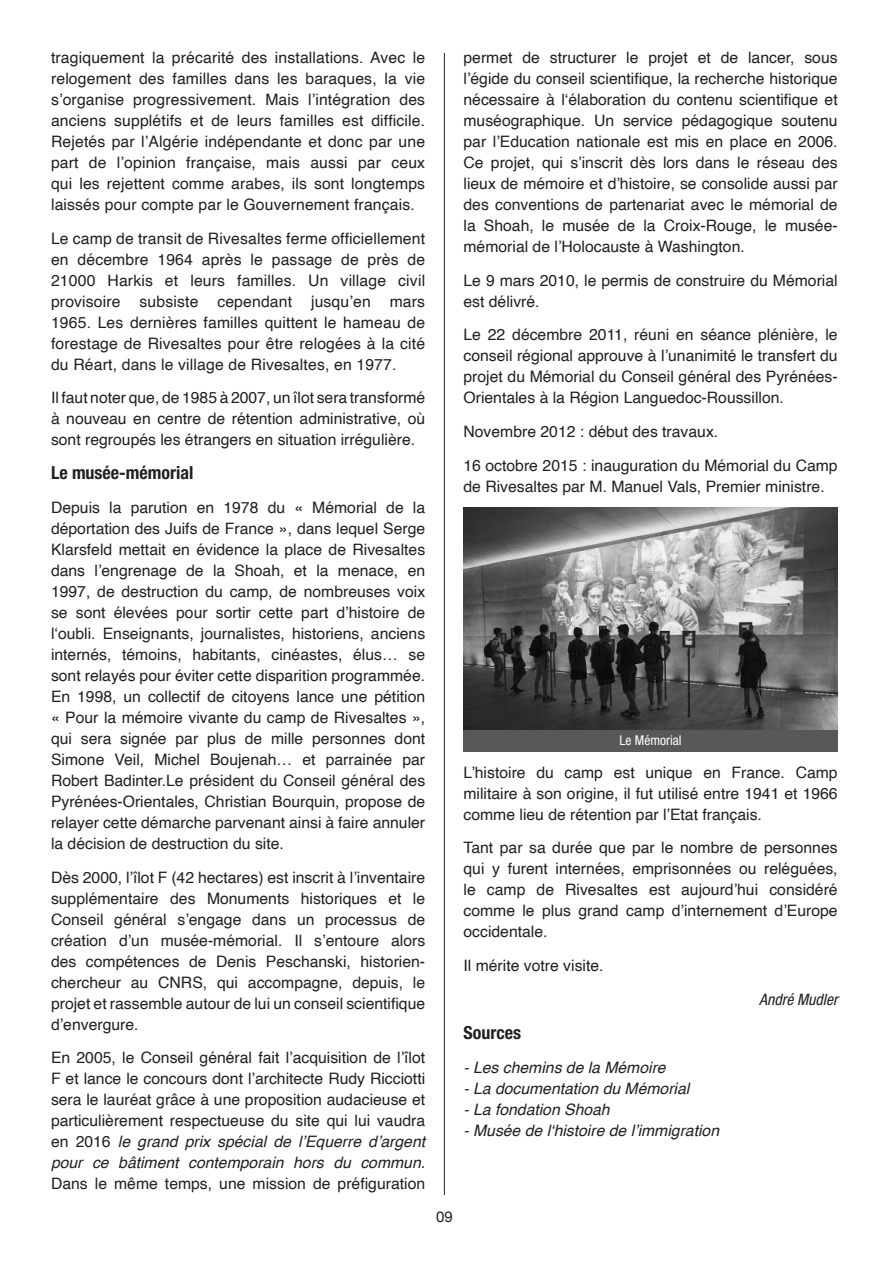
<style>
.page{position:relative;width:893px;height:1263px;background:#fff}
.page>*{position:absolute;margin:0;border:0;box-sizing:border-box;transform-origin:0 0}
.t1{font:700 condensed 18px "Helvetica Neue LT Std";color:#231f20}
.t2{font:15.75px/21px "Helvetica";color:#231f20;text-align:justify}
.t3{font:italic 15.75px "Helvetica";color:#231f20}
.t4{font:italic condensed 15.75px "Helvetica Neue LT Std";color:#231f20}
.t5{font:15px "Helvetica Neue";color:#231f20}
.t6{font:condensed 13.5px "Helvetica Neue LT Std";color:#fff}
.s1{font-style:italic}
</style>
<div class="page">
<hr style="left:444px;top:53px;width:1px;height:1142px;background:#231f20">
<img style="left:463px;top:507px;width:375px;height:223px">
<div style="left:463px;top:730px;width:375px;height:21px;background:#57585a"></div>
<p class="t2" style="left:51px;top:47px;width:376px">tragiquement la précarité des installations. Avec le relogement des familles dans les baraques, la vie s’organise progressivement. Mais l’intégration des anciens supplétifs et de leurs familles est difficile.<br>Rejetés par l’Algérie indépendante et donc par une part de l’opinion française, mais aussi par ceux qui les rejettent comme arabes, ils sont longtemps laissés pour compte par le Gouvernement français.</p>
<p class="t2" style="left:51px;top:228px;width:376px">Le camp de transit de Rivesaltes ferme officiellement en décembre 1964 après le passage de près de 21000 Harkis et leurs familles. Un village civil provisoire subsiste cependant jusqu’en mars 1965. Les dernières familles quittent le hameau de forestage de Rivesaltes pour être relogées à la cité du Réart, dans le village de Rivesaltes, en 1977.</p>
<p class="t2" style="left:51px;top:388px;width:376px">Il faut noter que, de 1985 à 2007, un îlot sera transformé à nouveau en centre de rétention administrative, où sont regroupés les étrangers en situation irrégulière.</p>
<p class="t1" style="left:51px;top:462px;width:144px">Le musée-mémorial</p>
<p class="t2" style="left:51px;top:497px;width:376px">Depuis la parution en 1978 du « Mémorial de la déportation des Juifs de France », dans lequel Serge Klarsfeld mettait en évidence la place de Rivesaltes dans l’engrenage de la Shoah, et la menace, en 1997, de destruction du camp, de nombreuses voix se sont élevées pour sortir cette part d’histoire de l‘oubli. Enseignants, journalistes, historiens, anciens internés, témoins, habitants, cinéastes, élus… se sont relayés pour éviter cette disparition programmée.<br>En 1998, un collectif de citoyens lance une pétition « Pour la mémoire vivante du camp de Rivesaltes », qui sera signée par plus de mille personnes dont Simone Veil, Michel Boujenah… et parrainée par Robert Badinter.Le président du Conseil général des Pyrénées-Orientales, Christian Bourquin, propose de relayer cette démarche parvenant ainsi à faire annuler la décision de destruction du site.</p>
<p class="t2" style="left:51px;top:867px;width:376px">Dès 2000, l’îlot F (42 hectares) est inscrit à l’inventaire supplémentaire des Monuments historiques et le Conseil général s’engage dans un processus de création d’un musée-mémorial. Il s’entoure alors des compétences de Denis Peschanski, historien&shy;chercheur au CNRS, qui accompagne, depuis, le projet et rassemble autour de lui un conseil scientifique d’envergure.</p>
<p class="t2" style="left:51px;top:1048px;width:376px">En 2005, le Conseil général fait l’acquisition de l’îlot F et lance le concours dont l’architecte Rudy Ricciotti sera le lauréat grâce à une proposition audacieuse et particulièrement respectueuse du site qui lui vaudra en 2016 <span class="s1">le grand prix spécial de l’Equerre d’argent pour ce bâtiment contemporain hors du commun.</span></p>
<p class="t2" style="left:51px;top:1174px;width:376px">Dans le même temps, une mission de préfiguration</p>
<p class="t5" style="left:436px;top:1206px;width:18px">09</p>
<p class="t2" style="left:463px;top:47px;width:376px">permet de structurer le projet et de lancer, sous l’égide du conseil scientifique, la recherche historique nécessaire à l‘élaboration du contenu scientifique et muséographique. Un service pédagogique soutenu par l’Education nationale est mis en place en 2006.<br>Ce projet, qui s’inscrit dès lors dans le réseau des lieux de mémoire et d’histoire, se consolide aussi par des conventions de partenariat avec le mémorial de la Shoah, le musée de la Croix-Rouge, le musée&shy;mémorial de l’Holocauste à Washington.</p>
<p class="t2" style="left:463px;top:270px;width:376px">Le 9 mars 2010, le permis de construire du Mémorial est délivré.</p>
<p class="t2" style="left:463px;top:325px;width:376px">Le 22 décembre 2011, réuni en séance plénière, le conseil régional approuve à l’unanimité le transfert du projet du Mémorial du Conseil général des Pyrénées-Orientales à la Région Languedoc-Roussillon.</p>
<p class="t2" style="left:463px;top:415px;width:376px;line-height:33.8px">Novembre 2012 : début des travaux.<br>16 octobre 2015 : inauguration du Mémorial du Camp</p>
<p class="t2" style="left:463px;top:476px;width:363px">de Rivesaltes par M. Manuel Vals, Premier ministre.</p>
<p class="t6" style="left:620px;top:733px;width:63px">Le Mémorial</p>
<p class="t2" style="left:463px;top:762px;width:376px">L’histoire du camp est unique en France. Camp militaire à son origine, il fut utilisé entre 1941 et 1966 comme lieu de rétention par l’Etat français.</p>
<p class="t2" style="left:463px;top:838px;width:376px">Tant par sa durée que par le nombre de personnes qui y furent internées, emprisonnées ou reléguées, le camp de Rivesaltes est aujourd’hui considéré comme le plus grand camp d’internement d’Europe occidentale.</p>
<p class="t2" style="left:463px;top:955px;width:142px">Il mérite votre visite.</p>
<p class="t4" style="left:759px;top:990px;width:80px">André Mudler</p>
<p class="t1" style="left:463px;top:1021px;width:59px">Sources</p>
<p class="t3" style="left:463px;top:1054px;width:204px">- Les chemins de la Mémoire</p>
<p class="t3" style="left:463px;top:1075px;width:227px">- La documentation du Mémorial</p>
<p class="t3" style="left:463px;top:1096px;width:148px">- La fondation Shoah</p>
<p class="t3" style="left:463px;top:1117px;width:257px">- Musée de l‘histoire de l’immigration</p>
</div>
